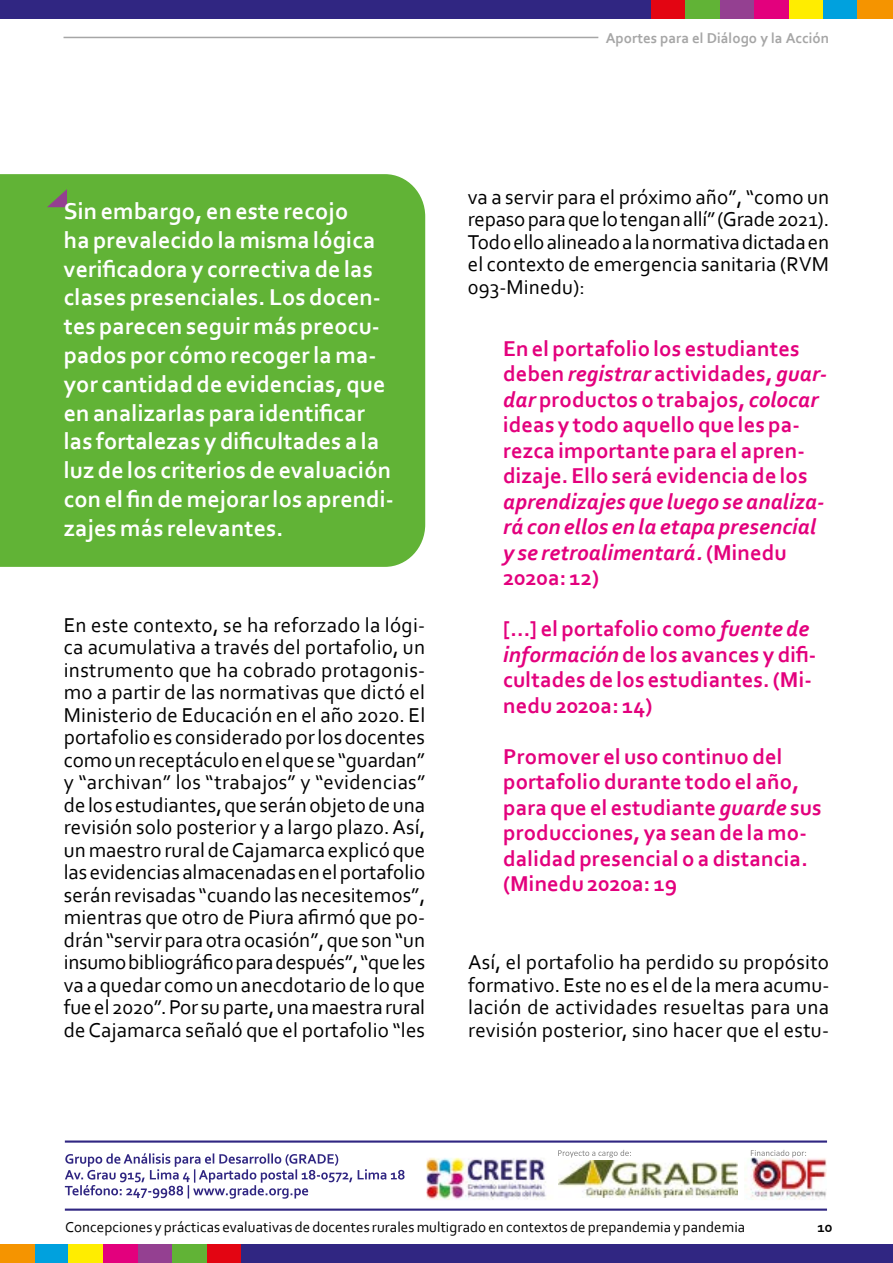
<style>
.page{position:relative;width:893px;height:1263px;background:#fff}
.page>*{position:absolute;margin:0;border:0;box-sizing:border-box;transform-origin:0 0}
.t1{font:700 24px/28.8px "Corbel";letter-spacing:.005em;color:#fff}
.t2{font:700 22.5px/25.5px "Corbel";letter-spacing:.005em;color:#e3007d}
.t3{font:italic 700 22.5px/25.5px "Corbel";letter-spacing:.005em;color:#e3007d}
.t4{font:21px/22.5px "Corbel";letter-spacing:.005em;color:#000;text-align:justify}
.t5{font:15px "Corbel";letter-spacing:.005em;color:#000}
.t6{font:700 15px "Corbel";color:#a6a6a6}
.t7{font:700 15px "Corbel";color:#000}
.s1{font-style:italic}
.s2{font-style:normal}
</style>
<div class="page">
<div style="left:34px;top:1245px;width:35px;height:18px;background:#00a1de"></div>
<div style="left:69px;top:1244px;width:34px;height:19px;background:#ffed00"></div>
<div style="left:103px;top:1244px;width:35px;height:19px;background:#e3007d"></div>
<div style="left:138px;top:1245px;width:35px;height:18px;background:#944091"></div>
<div style="left:173px;top:1245px;width:34px;height:18px;background:#61b336"></div>
<div style="left:207px;top:1245px;width:35px;height:18px;background:#e30512"></div>
<hr style="left:65px;top:1208px;width:762px;height:3px;background:#302682">
<hr style="left:65px;top:1140px;width:762px;height:2px;background:#302682">
<svg style="left:65px;top:1153px;width:340px;height:46px"></svg>
<img style="left:426px;top:1158px;width:401px;height:42px">
<svg style="left:558px;top:1150px;width:73px;height:7px"></svg>
<svg style="left:751px;top:1150px;width:55px;height:7px"></svg>
<img style="left:558px;top:1160px;width:180px;height:38px">
<div style="left:823px;top:0;width:35px;height:18px;background:#00a1de"></div>
<div style="left:789px;top:0;width:34px;height:18px;background:#ffed00"></div>
<div style="left:754px;top:0;width:35px;height:18px;background:#e3007d"></div>
<div style="left:719px;top:0;width:35px;height:18px;background:#944091"></div>
<div style="left:685px;top:0;width:34px;height:18px;background:#61b336"></div>
<div style="left:650px;top:0;width:35px;height:18px;background:#e30512"></div>
<hr style="left:64px;top:37px;width:534px;height:1px;background:#a6a6a6">
<div style="left:0;top:1245px;width:35px;height:18px;background:#f59400"></div>
<div style="left:242px;top:1245px;width:651px;height:18px;background:#302682"></div>
<div style="left:858px;top:0;width:35px;height:18px;background:#f59400"></div>
<div style="left:0;top:0;width:650px;height:18px;background:#302682"></div>
<div style="left:0;top:174px;width:425px;height:393px;background:#61b336"></div>
<svg style="left:47px;top:189px;width:20px;height:18px"></svg>
<p class="t6" style="left:606px;top:29px;width:225px">Aportes para el Diálogo y la Acción</p>
<p class="t1" style="left:64px;top:196px;width:332px">Sin embargo, en este recojo<br>ha prevalecido la misma lógica verificadora y correctiva de las clases presenciales. Los docen&shy;tes parecen seguir más preocu&shy;pados por cómo recoger la ma&shy;yor cantidad de evidencias, que en analizarlas para identificar las fortalezas y dificultades a la luz de los criterios de evaluación con el fin de mejorar los aprendi&shy;zajes más relevantes.</p>
<p class="t4" style="left:64px;top:613px;width:363px">En este contexto, se ha reforzado la lógi&shy;ca acumulativa a través del portafolio, un instrumento que ha cobrado protagonis&shy;mo a partir de las normativas que dictó el Ministerio de Educación en el año 2020. El portafolio es considerado por los docentes como un receptáculo en el que se “guardan” y “archivan” los “trabajos” y “evidencias” de los estudiantes, que serán objeto de una revisión solo posterior y a largo plazo. Así, un maestro rural de Cajamarca explicó que las evidencias almacenadas en el portafolio serán revisadas “cuando las necesitemos”, mientras que otro de Piura afirmó que po&shy;drán “servir para otra ocasión”, que son “un insumo bibliográfico para después”, “que les va a quedar como un anecdotario de lo que fue el 2020”. Por su parte, una maestra rural de Cajamarca señaló que el portafolio “les</p>
<p class="t4" style="left:468px;top:185px;width:363px">va a servir para el próximo año”, “como un repaso para que lo tengan allí” (Grade 2021).<br>Todo ello alineado a la normativa dictada en el contexto de emergencia sanitaria (RVM 093-Minedu):</p>
<p class="t2" style="left:503px;top:335px;width:325px">En el portafolio los estudiantes deben <span class="s1">registrar</span> actividades, <span class="s1">guar&shy;dar</span> productos o trabajos, <span class="s1">colocar </span>ideas y todo aquello que les pa&shy;rezca importante para el apren&shy;dizaje. Ello será evidencia de los</p>
<p class="t3" style="left:503px;top:488px;width:323px">aprendizajes que luego se analiza&shy;rá con ellos en la etapa presencial y se retroalimentará. <span class="s2">(Minedu<br>2020a: 12)</span></p>
<p class="t2" style="left:503px;top:615px;width:315px">[…] el portafolio como <span class="s1">fuente de información</span> de los avances y difi&shy;cultades de los estudiantes. (Mi&shy;nedu 2020a: 14)</p>
<p class="t2" style="left:503px;top:743px;width:320px">Promover el uso continuo del portafolio durante todo el año, para que el estudiante <span class="s1">guarde</span> sus producciones, ya sean de la mo&shy;dalidad presencial o a distancia. (Minedu 2020a: 19</p>
<p class="t4" style="left:468px;top:950px;width:363px">Así, el portafolio ha perdido su propósito formativo. Este no es el de la mera acumu&shy;lación de actividades resueltas para una revisión posterior, sino hacer que el estu-</p>
<p class="t5" style="left:65px;top:1217px;width:681px">Concepciones y prácticas evaluativas de docentes rurales multigrado en contextos de prepandemia y pandemia</p>
<p class="t7" style="left:817px;top:1217px;width:17px">10</p>
</div>
